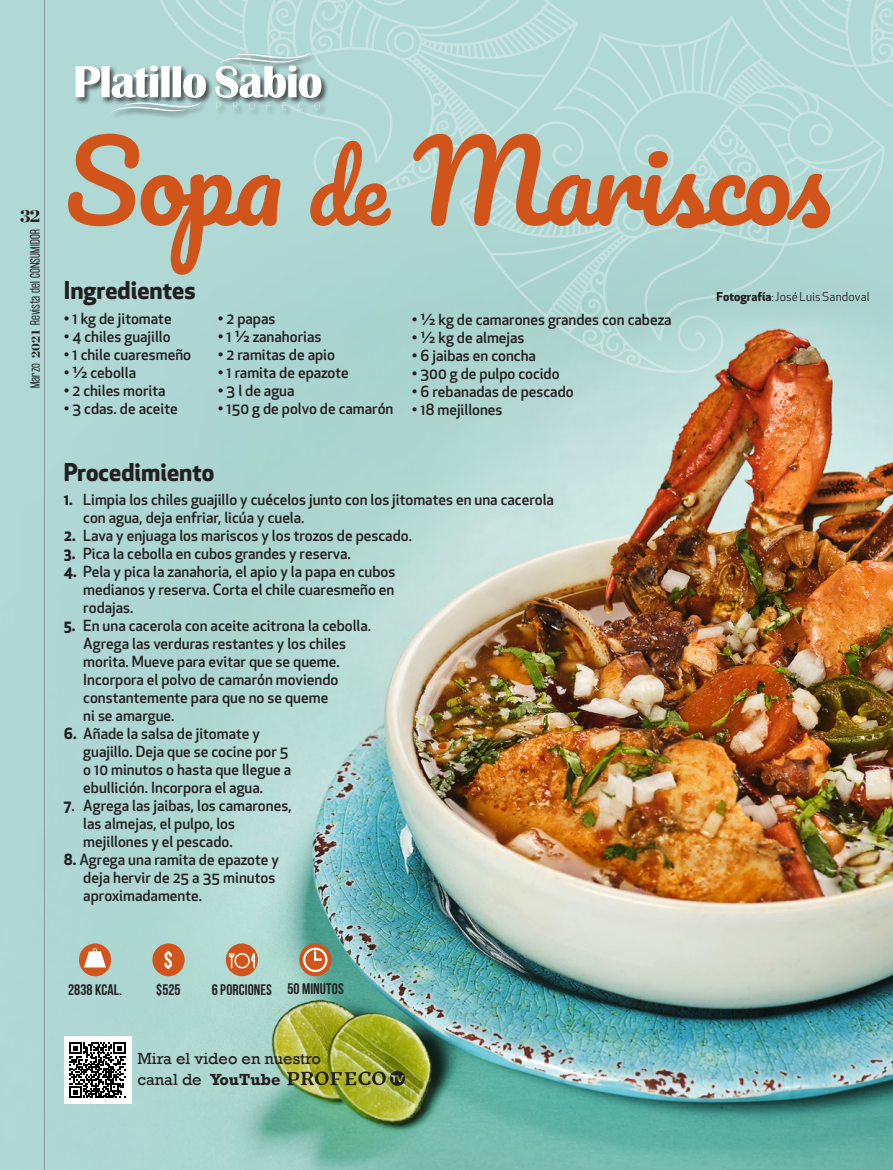
<style>
.page{position:relative;width:893px;height:1170px;background:#fff}
.page>*{position:absolute;margin:0;border:0;box-sizing:border-box;transform-origin:0 0}
.t1{font:108px "Pacifico";letter-spacing:-.025em;color:#d1541a}
.Cuerpo_de_texto{font:700 24px "Apex New";color:#231f20}
.serif_cursiva{font:22.95px "Bebas Neue";color:#fff}
.t2{font:900 18px "Chronicle Display";color:#231f20}
.t3{font:16.5px "Rockwell";color:#231f20}
.serif_cursiva-2{font:15.3px "Bebas Neue";letter-spacing:.005em;color:#231f20}
.Cuerpo_de_texto-2{font:500 15px/18px "Apex New";color:#231f20}
.t4{font:300 12px "Formula Condensed";letter-spacing:.02em;color:#231f20}
.Cuerpo_de_texto_de_s{font:12px "Apex New";letter-spacing:.01em;color:#231f20}
.s1{font-family:"Chronicle Display";font-weight:900}
.s2{font-size:90px}
.s3{font-weight:700}
</style>
<div class="page">
<img style="left:0;top:1px;width:893px;height:1168px">
<svg style="left:459px;top:16px;width:427px;height:358px;background:#b1d4ce"></svg>
<svg style="left:151px;top:0;width:427px;height:195px;background:#b3dad6"></svg>
<svg style="left:755px;top:0;width:138px;height:195px;background:#b3dad6"></svg>
<div style="left:74px;top:52px;width:255px;height:68px;background:#231f20;opacity:.75"></div>
<svg style="left:75px;top:52px;width:246px;height:61px"></svg>
<div style="left:64px;top:1036px;width:68px;height:68px;background:#fff"></div>
<svg style="left:70px;top:1042px;width:55px;height:56px"></svg>
<svg style="left:287px;top:1070px;width:118px;height:15px;background:#797c33"></svg>
<hr style="left:44px;top:0;width:1px;height:1169px;background:#8f979a">
<div style="left:79px;top:943px;width:32px;height:33px;background:#d1541a;border-radius:50%"></div>
<svg style="left:84px;top:947px;width:22px;height:20px"></svg>
<div style="left:226px;top:943px;width:32px;height:33px;background:#d1541a;border-radius:50%"></div>
<svg style="left:229px;top:953px;width:26px;height:15px"></svg>
<div style="left:299px;top:943px;width:32px;height:33px;background:#d1541a;border-radius:50%"></div>
<svg style="left:302px;top:946px;width:27px;height:27px"></svg>
<div style="left:152px;top:943px;width:33px;height:33px;background:#d1541a;border-radius:50%"></div>
<p class="t2" style="left:20px;top:204px;width:22px">32</p>
<p class="t4" style="left:28px;top:388px;width:160px;rotate:-90deg">Marzo <span class="s1">2021</span> Revista del CONSUMIDOR</p>
<p class="t1" style="left:64px;top:125px;width:769px">Sopa <span class="s2">de</span> Mariscos</p>
<p class="Cuerpo_de_texto-2" style="left:64px;top:309px;width:109px">• 1 kg de jitomate</p>
<p class="Cuerpo_de_texto-2" style="left:64px;top:327px;width:108px">• 4 chiles guajillo</p>
<p class="Cuerpo_de_texto-2" style="left:64px;top:345px;width:129px">• 1 chile cuaresmeño</p>
<p class="Cuerpo_de_texto-2" style="left:64px;top:363px;width:74px">• ½ cebolla</p>
<p class="Cuerpo_de_texto-2" style="left:64px;top:381px;width:103px">• 2 chiles morita</p>
<p class="Cuerpo_de_texto-2" style="left:64px;top:399px;width:115px">• 3 cdas. de aceite</p>
<p class="Cuerpo_de_texto" style="left:64px;top:272px;width:133px">Ingredientes</p>
<p class="Cuerpo_de_texto_de_s" style="left:717px;top:289px;width:154px"><span class="s3">Fotografía</span>: José Luis Sandoval</p>
<p class="Cuerpo_de_texto-2" style="left:412px;top:310px;width:261px">• ½ kg de camarones grandes con cabeza</p>
<p class="Cuerpo_de_texto-2" style="left:412px;top:328px;width:114px">• ½ kg de almejas</p>
<p class="Cuerpo_de_texto-2" style="left:412px;top:346px;width:126px">• 6 jaibas en concha</p>
<p class="Cuerpo_de_texto-2" style="left:412px;top:364px;width:149px">• 300 g de pulpo cocido</p>
<p class="Cuerpo_de_texto-2" style="left:412px;top:382px;width:163px">• 6 rebanadas de pescado</p>
<p class="Cuerpo_de_texto-2" style="left:412px;top:400px;width:92px">• 18 mejillones</p>
<p class="Cuerpo_de_texto-2" style="left:218px;top:309px;width:59px">• 2 papas</p>
<p class="Cuerpo_de_texto-2" style="left:218px;top:327px;width:105px">• 1 ½ zanahorias</p>
<p class="Cuerpo_de_texto-2" style="left:218px;top:345px;width:119px">• 2 ramitas de apio</p>
<p class="Cuerpo_de_texto-2" style="left:218px;top:363px;width:132px">• 1 ramita de epazote</p>
<p class="Cuerpo_de_texto-2" style="left:218px;top:381px;width:78px">• 3 l de agua</p>
<p class="Cuerpo_de_texto-2" style="left:218px;top:399px;width:177px">• 150 g de polvo de camarón</p>
<p class="Cuerpo_de_texto" style="left:64px;top:455px;width:152px">Procedimiento</p>
<p class="Cuerpo_de_texto-2" style="left:83px;top:490px;width:472px;text-indent:-20px"><span class="s3">1.</span> Limpia los chiles guajillo y cuécelos junto con los jitomates en una cacerola con agua, deja enfriar, licúa y cuela.</p>
<p class="Cuerpo_de_texto-2" style="left:64px;top:526px;width:350px"><span class="s3">2.</span> Lava y enjuaga los mariscos y los trozos de pescado.</p>
<p class="Cuerpo_de_texto-2" style="left:64px;top:544px;width:289px"><span class="s3">3.</span> Pica la cebolla en cubos grandes y reserva.</p>
<p class="Cuerpo_de_texto-2" style="left:83px;top:562px;width:314px;text-align:justify;text-indent:-20px"><span class="s3">4.</span> Pela y pica la zanahoria, el apio y la papa en cubos medianos y reserva. Corta el chile cuaresmeño en rodajas.</p>
<p class="Cuerpo_de_texto-2" style="left:83px;top:616px;width:289px;text-indent:-20px"><span class="s3">5.</span> En una cacerola con aceite acitrona la cebolla.<br>Agrega las verduras restantes y los chiles morita. Mueve para evitar que se queme.<br>Incorpora el polvo de camarón moviendo constantemente para que no se queme<br>ni se amargue.</p>
<p class="Cuerpo_de_texto-2" style="left:83px;top:724px;width:210px;text-indent:-20px"><span class="s3">6.</span> Añade la salsa de jitomate y guajillo. Deja que se cocine por 5 o 10 minutos o hasta que llegue a ebullición. Incorpora el agua.</p>
<p class="Cuerpo_de_texto-2" style="left:83px;top:796px;width:210px;text-indent:-20px"><span class="s3">7</span>. Agrega las jaibas, los camarones, las almejas, el pulpo, los mejillones y el pescado.</p>
<p class="Cuerpo_de_texto-2" style="left:83px;top:850px;width:197px;text-indent:-20px"><span class="s3">8.</span> Agrega una ramita de epazote y deja hervir de 25 a 35 minutos aproximadamente.</p>
<p class="serif_cursiva" style="left:164px;top:947px;width:11px">$</p>
<p class="serif_cursiva-2" style="left:68px;top:980px;width:56px">2838 KCAL.</p>
<p class="serif_cursiva-2" style="left:156px;top:980px;width:26px">$525</p>
<p class="serif_cursiva-2" style="left:212px;top:980px;width:62px">6 PORCIONES</p>
<p class="serif_cursiva-2" style="left:287px;top:980px;width:58px">50 MINUTOS</p>
<p class="t3" style="left:137px;top:1049px;width:185px">Mira el video en nuestro</p>
<p class="t3" style="left:137px;top:1069px;width:145px">canal de <span class="s3">YouTube</span></p>
</div>
